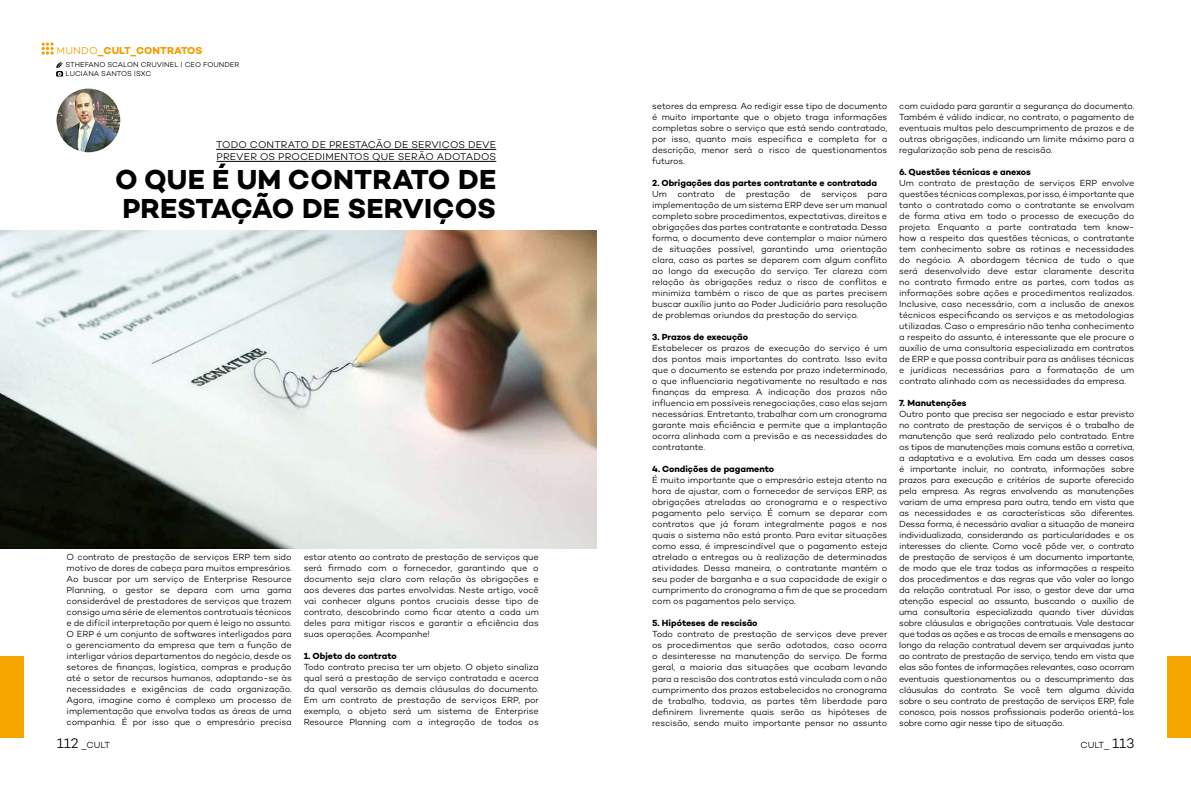
<style>
.page{position:relative;width:1191px;height:794px;background:#fff}
.page>*{position:absolute;margin:0;border:0;box-sizing:border-box;transform-origin:0 0}
.t1{font:700 28px "Campton";letter-spacing:.005em;color:#000}
.t2{font:700 10.3px "Campton";letter-spacing:.005em;color:#f59c00}
.t3{font:300 10px "Campton";letter-spacing:.015em;color:#000}
.t4{font:300 9px/11px "Campton";letter-spacing:-.01em;color:#000;text-align:justify}
.t5{font:700 9px "Campton";letter-spacing:-.005em;color:#000}
.t6{font:300 7.2px "Campton";letter-spacing:.01em;color:#000}
.s1{font-weight:300}
.s2{font-size:14px}
</style>
<div class="page">
<div style="left:0;top:656px;width:24px;height:81px;background:#f7a600"></div>
<div style="left:1166px;top:656px;width:25px;height:81px;background:#f7a600"></div>
<hr style="left:216px;top:149px;width:280px;height:1px;background:#000">
<hr style="left:216px;top:161px;width:280px;height:1px;background:#000">
<svg style="left:42px;top:42px;width:12px;height:13px"></svg>
<svg style="left:57px;top:62px;width:6px;height:14px"></svg>
<img style="left:57px;top:89px;width:63px;height:63px">
<img style="left:0;top:230px;width:597px;height:318px">
<p class="t2" style="left:57px;top:44px;width:147px"><span class="s1">MUNDO</span>_CULT_CONTRATOS</p>
<p class="t6" style="left:66px;top:60px;width:175px">STHEFANO SCALON CRUVINEL | CEO FOUNDER</p>
<p class="t6" style="left:66px;top:69px;width:87px">LUCIANA SANTOS |SXC</p>
<p class="t3" style="left:216px;top:139px;width:281px">TODO CONTRATO DE PRESTAÇÃO DE SERVIÇOS DEVE</p>
<p class="t3" style="left:216px;top:151px;width:281px">PREVER OS PROCEDIMENTOS QUE SERÃO ADOTADOS</p>
<p class="t1" style="left:115px;top:161px;width:382px">O QUE É UM CONTRATO DE</p>
<p class="t1" style="left:123px;top:190px;width:375px">PRESTAÇÃO DE SERVIÇOS</p>
<p class="t4" style="left:67px;top:551px;width:227px">O contrato de prestação de serviços ERP tem sido motivo de dores de cabeça para muitos empresários.<br>Ao buscar por um serviço de Enterprise Resource Planning, o gestor se depara com uma gama considerável de prestadores de serviços que trazem consigo uma série de elementos contratuais técnicos e de difícil interpretação por quem é leigo no assunto.<br>O ERP é um conjunto de softwares interligados para o gerenciamento da empresa que tem a função de interligar vários departamentos do negócio, desde os setores de finanças, logística, compras e produção até o setor de recursos humanos, adaptando-se às necessidades e exigências de cada organização.<br>Agora, imagine como é complexo um processo de implementação que envolva todas as áreas de uma companhia. É por isso que o empresário precisa</p>
<p class="t4" style="left:304px;top:551px;width:236px">estar atento ao contrato de prestação de serviços que será firmado com o fornecedor, garantindo que o documento seja claro com relação às obrigações e aos deveres das partes envolvidas. Neste artigo, você vai conhecer alguns pontos cruciais desse tipo de contrato, descobrindo como ficar atento a cada um deles para mitigar riscos e garantir a eficiência das suas operações. Acompanhe!</p>
<p class="t5" style="left:304px;top:650px;width:95px">1. Objeto do contrato</p>
<p class="t4" style="left:304px;top:661px;width:237px">Todo contrato precisa ter um objeto. O objeto sinaliza qual será a prestação de serviço contratada e acerca da qual versarão as demais cláusulas do documento.<br>Em um contrato de prestação de serviços ERP, por exemplo, o objeto será um sistema de Enterprise Resource Planning com a integração de todos os</p>
<p class="t4" style="left:652px;top:101px;width:236px">setores da empresa. Ao redigir esse tipo de documento é muito importante que o objeto traga informações completas sobre o serviço que está sendo contratado, por isso, quanto mais específica e completa for a descrição, menor será o risco de questionamentos futuros.</p>
<p class="t5" style="left:652px;top:177px;width:226px">2. Obrigações das partes contratante e contratada</p>
<p class="t4" style="left:652px;top:189px;width:236px">Um contrato de prestação de serviços para implementação de um sistema ERP deve ser um manual completo sobre procedimentos, expectativas, direitos e obrigações das partes contratante e contratada. Dessa forma, o documento deve contemplar o maior número de situações possível, garantindo uma orientação clara, caso as partes se deparem com algum conflito ao longo da execução do serviço. Ter clareza com relação às obrigações reduz o risco de conflitos e minimiza também o risco de que as partes precisem buscar auxílio junto ao Poder Judiciário para resolução de problemas oriundos da prestação do serviço.</p>
<p class="t5" style="left:652px;top:331px;width:97px">3. Prazos de execução</p>
<p class="t4" style="left:652px;top:343px;width:236px">Estabelecer os prazos de execução do serviço é um dos pontos mais importantes do contrato. Isso evita que o documento se estenda por prazo indeterminado, o que influenciaria negativamente no resultado e nas finanças da empresa. A indicação dos prazos não influencia em possíveis renegociações, caso elas sejam necessárias. Entretanto, trabalhar com um cronograma garante mais eficiência e permite que a implantação ocorra alinhada com a previsão e as necessidades do contratante.</p>
<p class="t5" style="left:652px;top:463px;width:123px">4. Condições de pagamento</p>
<p class="t4" style="left:652px;top:475px;width:236px">É muito importante que o empresário esteja atento na hora de ajustar, com o fornecedor de serviços ERP, as obrigações atreladas ao cronograma e o respectivo pagamento pelo serviço. É comum se deparar com contratos que já foram integralmente pagos e nos quais o sistema não está pronto. Para evitar situações como essa, é imprescindível que o pagamento esteja atrelado a entregas ou à realização de determinadas atividades. Dessa maneira, o contratante mantém o seu poder de barganha e a sua capacidade de exigir o cumprimento do cronograma a fim de que se procedam com os pagamentos pelo serviço.</p>
<p class="t5" style="left:652px;top:617px;width:107px">5. Hipóteses de rescisão</p>
<p class="t4" style="left:652px;top:629px;width:236px">Todo contrato de prestação de serviços deve prever os procedimentos que serão adotados, caso ocorra o desinteresse na manutenção do serviço. De forma geral, a maioria das situações que acabam levando para a rescisão dos contratos está vinculada com o não cumprimento dos prazos estabelecidos no cronograma de trabalho, todavia, as partes têm liberdade para definirem livremente quais serão as hipóteses de rescisão, sendo muito importante pensar no assunto</p>
<p class="t4" style="left:899px;top:101px;width:236px">com cuidado para garantir a segurança do documento.<br>Também é válido indicar, no contrato, o pagamento de eventuais multas pelo descumprimento de prazos e de outras obrigações, indicando um limite máximo para a regularização sob pena de rescisão.</p>
<p class="t5" style="left:899px;top:166px;width:133px">6. Questões técnicas e anexos</p>
<p class="t4" style="left:899px;top:178px;width:236px">Um contrato de prestação de serviços ERP envolve questões técnicas complexas, por isso, é importante que tanto o contratado como o contratante se envolvam de forma ativa em todo o processo de execução do projeto. Enquanto a parte contratada tem know&shy;how a respeito das questões técnicas, o contratante tem conhecimento sobre as rotinas e necessidades do negócio. A abordagem técnica de tudo o que será desenvolvido deve estar claramente descrita no contrato firmado entre as partes, com todas as informações sobre ações e procedimentos realizados.<br>Inclusive, caso necessário, com a inclusão de anexos técnicos especificando os serviços e as metodologias utilizadas. Caso o empresário não tenha conhecimento a respeito do assunto, é interessante que ele procure o auxílio de uma consultoria especializada em contratos de ERP e que possa contribuir para as análises técnicas e jurídicas necessárias para a formatação de um contrato alinhado com as necessidades da empresa.</p>
<p class="t5" style="left:899px;top:397px;width:69px">7. Manutenções</p>
<p class="t4" style="left:899px;top:409px;width:236px">Outro ponto que precisa ser negociado e estar previsto no contrato de prestação de serviços é o trabalho de manutenção que será realizado pelo contratado. Entre os tipos de manutenções mais comuns estão a corretiva, a adaptativa e a evolutiva. Em cada um desses casos é importante incluir, no contrato, informações sobre prazos para execução e critérios de suporte oferecido pela empresa. As regras envolvendo as manutenções variam de uma empresa para outra, tendo em vista que as necessidades e as características são diferentes.<br>Dessa forma, é necessário avaliar a situação de maneira individualizada, considerando as particularidades e os interesses do cliente. Como você pôde ver, o contrato de prestação de serviços é um documento importante, de modo que ele traz todas as informações a respeito dos procedimentos e das regras que vão valer ao longo da relação contratual. Por isso, o gestor deve dar uma atenção especial ao assunto, buscando o auxílio de uma consultoria especializada quando tiver dúvidas sobre cláusulas e obrigações contratuais. Vale destacar que todas as ações e as trocas de emails e mensagens ao longo da relação contratual devem ser arquivadas junto ao contrato de prestação de serviço, tendo em vista que elas são fontes de informações relevantes, caso ocorram eventuais questionamentos ou o descumprimento das cláusulas do contrato. Se você tem alguma dúvida sobre o seu contrato de prestação de serviços ERP, fale conosco, pois nossos profissionais poderão orientá-los sobre como agir nesse tipo de situação.</p>
<p class="t4" style="left:57px;top:739px;width:55px"><span class="s2">112</span> _CULT</p>
<p class="t4" style="left:1080px;top:739px;width:55px">CULT_ <span class="s2">113</span></p>
</div>
